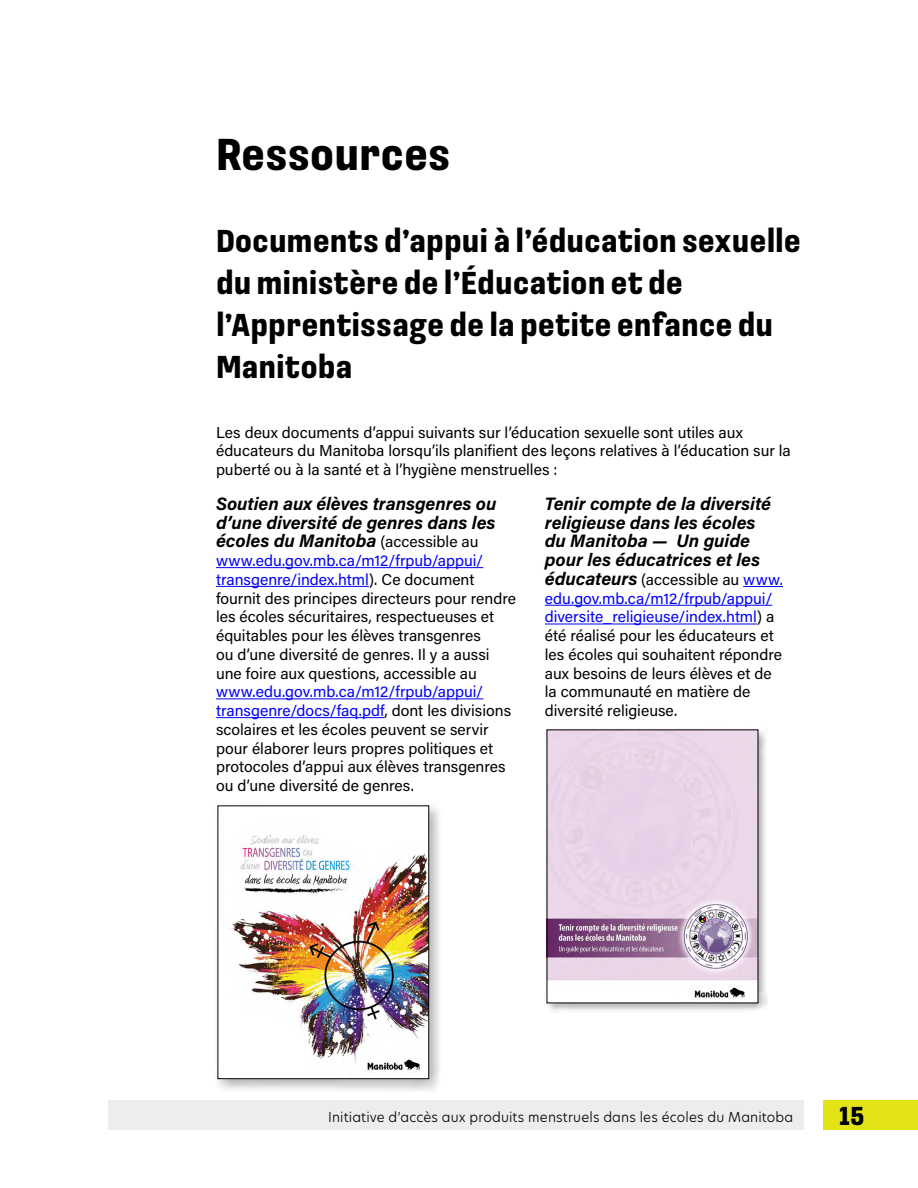
<style>
.page{position:relative;width:918px;height:1188px;background:#fff}
.page>*{position:absolute;margin:0;border:0;box-sizing:border-box;transform-origin:0 0}
.Head_A_New{font:700 46.5px "Loos Compressed";color:#000}
.Head_A2_New{font:700 33px/42px "Loos Compressed";color:#000}
.t1{font:700 27px "Loos Compressed";color:#000}
.Paragraph___12{font:italic 700 18px/18.8px "Acumin Pro";color:#000;text-align:justify}
.Paragraph___12-2{font:15.75px/18.8px "Acumin Pro";color:#000}
.t2{font:300 13.5px "New Hero";letter-spacing:.01em;color:#000}
.s1{font-weight:400;font-style:normal;font-size:15.75px}
.s2{color:#0000fa}
.s3{font-weight:700;font-style:italic;font-size:18px}
</style>
<div class="page">
<div style="left:108px;top:1101px;width:696px;height:29px;background:#ededee"></div>
<div style="left:823px;top:1101px;width:95px;height:29px;background:#e2e417"></div>
<hr style="left:216px;top:567px;width:267px;height:1px;background:#0000fa">
<hr style="left:216px;top:586px;width:153px;height:1px;background:#0000fa">
<hr style="left:216px;top:698px;width:267px;height:1px;background:#0000fa">
<hr style="left:216px;top:717px;width:169px;height:1px;background:#0000fa">
<div style="left:213px;top:801px;width:231px;height:293px;background:#000;opacity:.3"></div>
<img style="left:219px;top:807px;width:208px;height:270px">
<div style="left:217px;top:805px;width:212px;height:274px;border:1px solid #000"></div>
<hr style="left:743px;top:586px;width:40px;height:1px;background:#0000fa">
<hr style="left:545px;top:605px;width:227px;height:1px;background:#0000fa">
<hr style="left:545px;top:624px;width:212px;height:1px;background:#0000fa">
<div style="left:544px;top:727px;width:224px;height:286px;background:#000;opacity:.3"></div>
<img style="left:549px;top:732px;width:207px;height:269px">
<h2 class="Head_A_New" style="left:216px;top:121px;width:236px">Ressources</h2>
<p class="Head_A2_New" style="left:216px;top:218px;width:587px">Documents d’appui à l’éducation sexuelle du ministère de l’Éducation et de l’Apprentissage de la petite enfance du<br>Manitoba</p>
<p class="Paragraph___12-2" style="left:216px;top:422px;width:576px">Les deux documents d’appui suivants sur l’éducation sexuelle sont utiles aux éducateurs du Manitoba lorsqu’ils planifient des leçons relatives à l’éducation sur la puberté ou à la santé et à l’hygiène menstruelles :</p>
<p class="Paragraph___12" style="left:216px;top:493px;width:282px">Soutien aux élèves transgenres ou d’une diversité de genres dans les écoles du Manitoba <span class="s1">(accessible au</span></p>
<p class="Paragraph___12-2" style="left:216px;top:551px;width:302px"><span class="s2">www.edu.gov.mb.ca/m12/frpub/appui/ transgenre/index.html</span>). Ce document fournit des principes directeurs pour rendre les écoles sécuritaires, respectueuses et équitables pour les élèves transgenres<br>ou d’une diversité de genres. Il y a aussi une foire aux questions, accessible au <span class="s2">www.edu.gov.mb.ca/m12/frpub/appui/ transgenre/docs/faq.pdf</span>, dont les divisions scolaires et les écoles peuvent se servir pour élaborer leurs propres politiques et protocoles d’appui aux élèves transgenres ou d’une diversité de genres.</p>
<p class="Paragraph___12" style="left:545px;top:493px;width:228px;text-align:left">Tenir compte de la diversité religieuse dans les écoles du Manitoba — Un guide pour les éducatrices et les</p>
<p class="Paragraph___12-2" style="left:545px;top:569px;width:240px"><span class="s3">éducateurs</span> (accessible au <span class="s2">www. edu.gov.mb.ca/m12/frpub/appui/ diversite_religieuse/index.html</span>) a été réalisé pour les éducateurs et les écoles qui souhaitent répondre aux besoins de leurs élèves et de la communauté en matière de diversité religieuse.</p>
<p class="t2" style="left:328px;top:1107px;width:467px">Initiative d’accès aux produits menstruels dans les écoles du Manitoba</p>
<h3 class="t1" style="left:839px;top:1096px;width:28px">15</h3>
</div>
